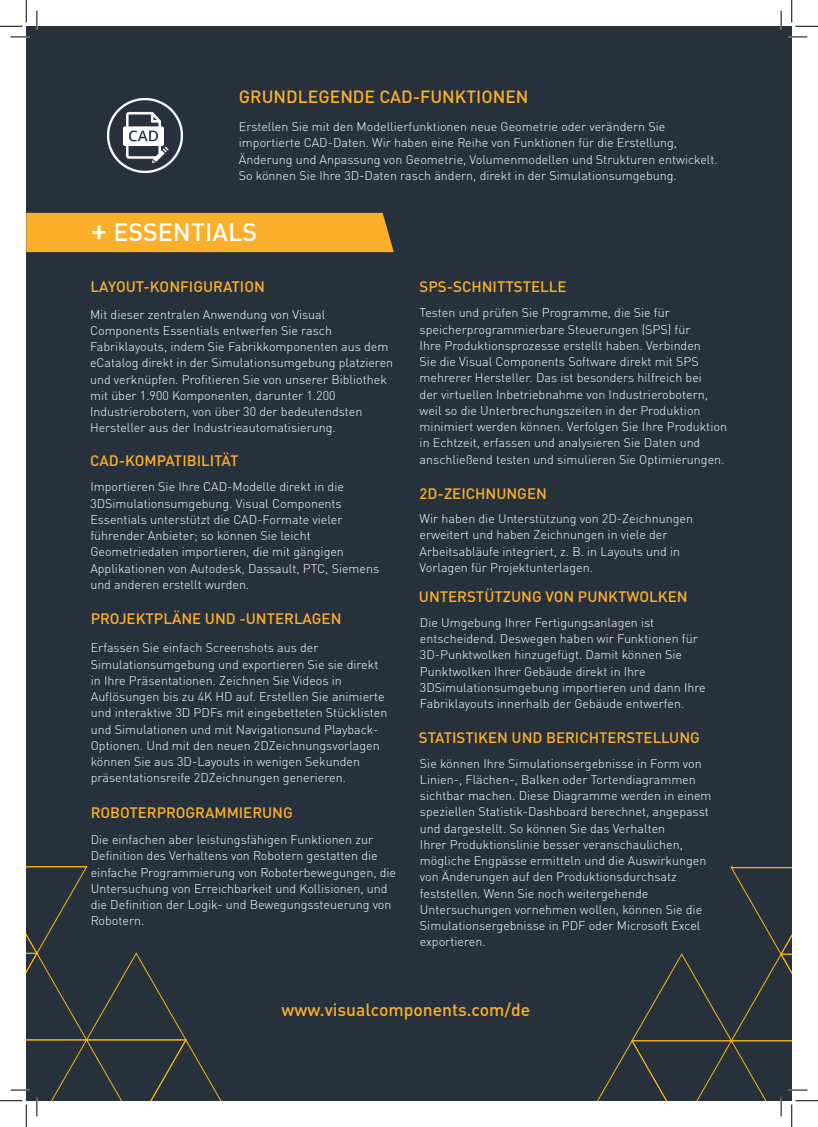
<style>
.page{position:relative;width:818px;height:1127px;background:#fff}
.page>*{position:absolute;margin:0;border:0;box-sizing:border-box;transform-origin:0 0}
.Heading_3_-_white{font:500 25px "DINOT";color:#fff}
.Heading_3_-_orange{font:500 17.5px "DINOT";color:#fbaf2b}
.Heading_3_-_orange-2{font:500 15px "DINOT";color:#fbaf2b}
.Body_-_white{font:300 12.5px/16.2px "DINOT";color:#fff}
.s1{font-size:31.25px}
</style>
<div class="page">
<div style="left:26px;top:26px;width:766px;height:1074px;background:#27313c"></div>
<img style="left:108px;top:98px;width:74px;height:74px">
<div style="left:26px;top:213px;width:369px;height:39px;background:#fbaf2b"></div>
<svg style="left:11px;top:36px;width:18px;height:2px"></svg>
<svg style="left:788px;top:36px;width:19px;height:2px"></svg>
<svg style="left:36px;top:11px;width:2px;height:18px"></svg>
<svg style="left:780px;top:11px;width:2px;height:18px"></svg>
<svg style="left:0;top:0;width:27px;height:27px"></svg>
<svg style="left:0;top:866px;width:234px;height:260px"></svg>
<svg style="left:791px;top:0;width:27px;height:27px"></svg>
<svg style="left:581px;top:866px;width:237px;height:260px"></svg>
<p class="Heading_3_-_orange" style="left:239px;top:86px;width:291px">GRUNDLEGENDE CAD-FUNKTIONEN</p>
<p class="Body_-_white" style="left:239px;top:118px;width:480px">Erstellen Sie mit den Modellierfunktionen neue Geometrie oder verändern Sie importierte CAD-Daten. Wir haben eine Reihe von Funktionen für die Erstellung, Änderung und Anpassung von Geometrie, Volumenmodellen und Strukturen entwickelt.<br>So können Sie Ihre 3D-Daten rasch ändern, direkt in der Simulationsumgebung.</p>
<p class="Heading_3_-_white" style="left:91px;top:216px;width:168px"><span class="s1">+</span> ESSENTIALS</p>
<p class="Heading_3_-_orange-2" style="left:91px;top:277px;width:176px">LAYOUT-KONFIGURATION</p>
<p class="Body_-_white" style="left:90px;top:306px;width:300px">Mit dieser zentralen Anwendung von Visual<br>Components Essentials entwerfen Sie rasch<br>Fabriklayouts, indem Sie Fabrikkomponenten aus dem</p>
<p class="Body_-_white" style="left:90px;top:354px;width:305px">eCatalog direkt in der Simulationsumgebung platzieren und verknüpfen. Profitieren Sie von unserer Bibliothek mit über 1.900 Komponenten, darunter 1.200<br>Industrierobotern, von über 30 der bedeutendsten Hersteller aus der Industrieautomatisierung.</p>
<p class="Heading_3_-_orange-2" style="left:90px;top:451px;width:150px">CAD-KOMPATIBILITÄT</p>
<p class="Body_-_white" style="left:90px;top:478px;width:290px">Importieren Sie Ihre CAD-Modelle direkt in die 3DSimulationsumgebung. Visual Components Essentials unterstützt die CAD-Formate vieler führender Anbieter; so können Sie leicht Geometriedaten importieren, die mit gängigen Applikationen von Autodesk, Dassault, PTC, Siemens und anderen erstellt wurden.</p>
<p class="Heading_3_-_orange-2" style="left:91px;top:608px;width:252px">PROJEKTPLÄNE UND -UNTERLAGEN</p>
<p class="Body_-_white" style="left:91px;top:639px;width:289px">Erfassen Sie einfach Screenshots aus der<br>Simulationsumgebung und exportieren Sie sie direkt</p>
<p class="Body_-_white" style="left:91px;top:672px;width:298px">in Ihre Präsentationen. Zeichnen Sie Videos in Auflösungen bis zu 4K HD auf. Erstellen Sie animierte und interaktive 3D PDFs mit eingebetteten Stücklisten und Simulationen und mit Navigationsund Playback-Optionen. Und mit den neuen 2DZeichnungsvorlagen</p>
<p class="Body_-_white" style="left:91px;top:753px;width:271px">können Sie aus 3D-Layouts in wenigen Sekunden präsentationsreife 2DZeichnungen generieren.</p>
<p class="Heading_3_-_orange-2" style="left:91px;top:803px;width:204px">ROBOTERPROGRAMMIERUNG</p>
<p class="Body_-_white" style="left:91px;top:831px;width:284px">Die einfachen aber leistungsfähigen Funktionen zur</p>
<p class="Body_-_white" style="left:91px;top:847px;width:288px">Definition des Verhaltens von Robotern gestatten die</p>
<p class="Body_-_white" style="left:91px;top:863px;width:307px">einfache Programmierung von Roboterbewegungen, die Untersuchung von Erreichbarkeit und Kollisionen, und die Definition der Logik- und Bewegungssteuerung von Robotern.</p>
<p class="Heading_3_-_orange-2" style="left:420px;top:277px;width:148px">SPS-SCHNITTSTELLE</p>
<p class="Body_-_white" style="left:420px;top:304px;width:309px">Testen und prüfen Sie Programme, die Sie für speicherprogrammierbare Steuerungen (SPS) für<br>Ihre Produktionsprozesse erstellt haben. Verbinden<br>Sie die Visual Components Software direkt mit SPS mehrerer Hersteller. Das ist besonders hilfreich bei<br>der virtuellen Inbetriebnahme von Industrierobotern, weil so die Unterbrechungszeiten in der Produktion minimiert werden können. Verfolgen Sie Ihre Produktion in Echtzeit, erfassen und analysieren Sie Daten und anschließend testen und simulieren Sie Optimierungen.</p>
<p class="Heading_3_-_orange-2" style="left:420px;top:484px;width:129px">2D-ZEICHNUNGEN</p>
<p class="Body_-_white" style="left:420px;top:510px;width:275px">Wir haben die Unterstützung von 2D-Zeichnungen erweitert und haben Zeichnungen in viele der Arbeitsabläufe integriert, z. B. in Layouts und in Vorlagen für Projektunterlagen.</p>
<p class="Heading_3_-_orange-2" style="left:419px;top:587px;width:270px">UNTERSTÜTZUNG VON PUNKTWOLKEN</p>
<p class="Body_-_white" style="left:420px;top:614px;width:279px">Die Umgebung Ihrer Fertigungsanlagen ist entscheidend. Deswegen haben wir Funktionen für</p>
<p class="Body_-_white" style="left:420px;top:646px;width:264px">3D-Punktwolken hinzugefügt. Damit können Sie</p>
<p class="Body_-_white" style="left:420px;top:662px;width:287px">Punktwolken Ihrer Gebäude direkt in Ihre<br>3DSimulationsumgebung importieren und dann Ihre<br>Fabriklayouts innerhalb der Gebäude entwerfen.</p>
<p class="Heading_3_-_orange-2" style="left:419px;top:727px;width:283px">STATISTIKEN UND BERICHTERSTELLUNG</p>
<p class="Body_-_white" style="left:420px;top:754px;width:293px">Sie können Ihre Simulationsergebnisse in Form von Linien-, Flächen-, Balken oder Tortendiagrammen sichtbar machen. Diese Diagramme werden in einem speziellen Statistik-Dashboard berechnet, angepasst und dargestellt. So können Sie das Verhalten<br>Ihrer Produktionslinie besser veranschaulichen, mögliche Engpässe ermitteln und die Auswirkungen von Änderungen auf den Produktionsdurchsatz feststellen. Wenn Sie noch weitergehende Untersuchungen vornehmen wollen, können Sie die Simulationsergebnisse in PDF oder Microsoft Excel exportieren.</p>
<h2 class="Heading_3_-_orange" style="left:281px;top:997px;width:250px">www.visualcomponents.com/de</h2>
</div>
